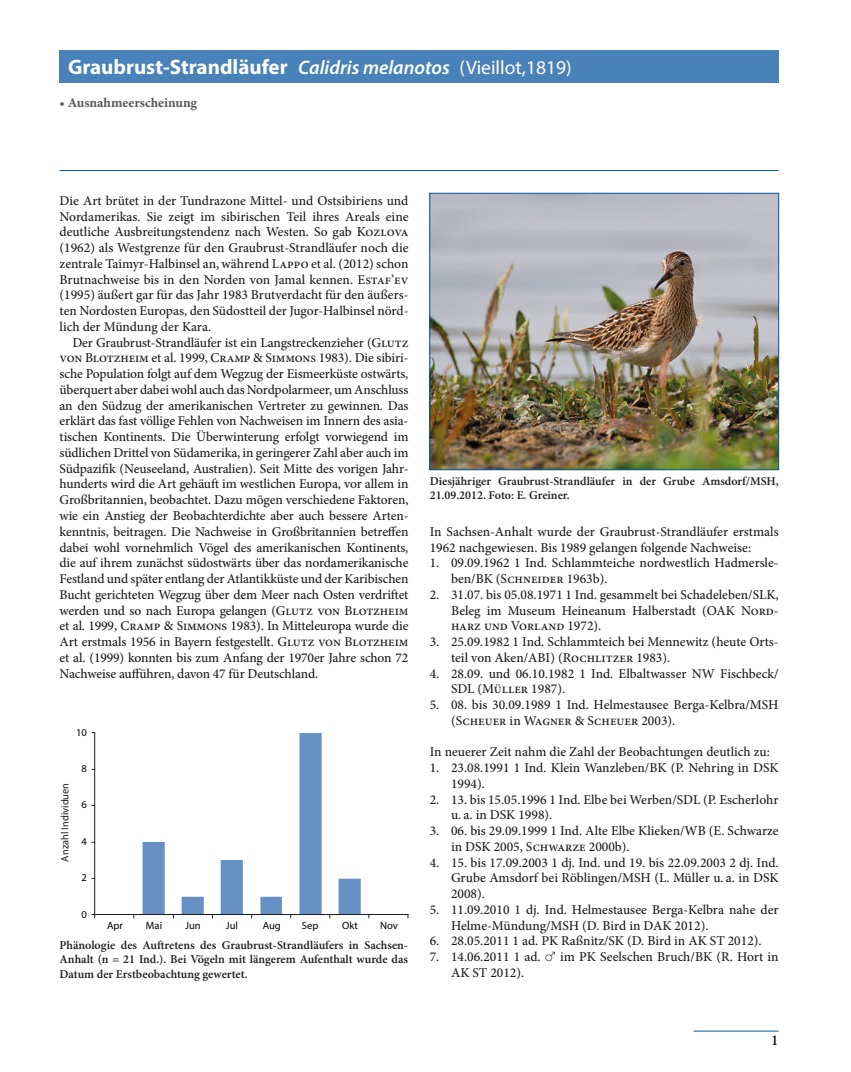
<style>
.page{position:relative;width:851px;height:1072px;background:#fff}
.page>*{position:absolute;margin:0;border:0;box-sizing:border-box;transform-origin:0 0}
.Artname__H1{font:700 21px "Myriad Pro";color:#fff}
.t1{font:600 15px "Minion Pro";color:#1d1d1b}
.Grundschrift{font:500 13.5px/15.8px "Minion Pro";color:#1d1d1b}
.Grundschrift_-_ohne{font:500 13.5px/15.8px "Minion Pro";letter-spacing:-.005em;color:#1d1d1b;text-align:justify}
.Status{font:700 13.5px "Minion Pro";color:#575756}
.Legende_Abb_Tab{font:600 12px/14.4px "Minion Pro";color:#1d1d1b}
.t2{font:10.5px "Myriad Pro";color:#000101}
.t3{font:10.5px "Myriad Pro";color:#1d1d1b}
.s1{font-weight:600;font-style:italic;font-size:19.5px}
.s2{font-weight:400;font-size:19.5px}
.s3{font-family:"VW Zeich";font-weight:400}
</style>
<div class="page">
<hr style="left:693px;top:1030px;width:85px;height:1px;background:#005a9a">
<hr style="left:60px;top:170px;width:718px;height:1px;background:#005a9a">
<div style="left:60px;top:50px;width:718px;height:33px;background:#4882b8"></div>
<img style="left:431px;top:195px;width:345px;height:273px">
<div style="left:429px;top:193px;width:349px;height:277px;border:1px solid #005a9a"></div>
<svg style="left:142px;top:733px;width:218px;height:181px"></svg>
<hr style="left:94px;top:733px;width:1px;height:181px;background:#1d1d1b">
<hr style="left:95px;top:914px;width:313px;height:1px;background:#1d1d1b">
<h1 class="Artname__H1" style="left:68px;top:53px;width:505px">Graubrust-Strandläufer <span class="s1">Calidris melanotos</span> <span class="s2">(Vieillot,1819)</span></h1>
<p class="Status" style="left:60px;top:93px;width:139px">• Ausnahmeerscheinung</p>
<p class="Grundschrift_-_ohne" style="left:60px;top:193px;width:350px">Die Art brütet in der Tundrazone Mittel- und Ostsibiriens und Nordamerikas. Sie zeigt im sibirischen Teil ihres Areals eine deutliche Ausbreitungstendenz nach Westen. So gab Kozlova (1962) als Westgrenze für den Graubrust-Strandläufer noch die zentrale Taimyr-Halbinsel an, während Lappo et al. (2012) schon Brutnachweise bis in den Norden von Jamal kennen. Estaf’ev (1995) äußert gar für das Jahr 1983 Brutverdacht für den äußers&shy;ten Nordosten Europas, den Südostteil der Jugor-Halbinsel nörd&shy;lich der Mündung der Kara.</p>
<p class="Grundschrift" style="left:60px;top:334px;width:350px;text-align:justify;text-indent:13px">Der Graubrust-Strandläufer ist ein Langstreckenzieher (Glutz von Blotzheim et al. 1999, Cramp &amp; Simmons 1983). Die sibiri&shy;sche Population folgt auf dem Wegzug der Eismeerküste ostwärts, überquert aber dabei wohl auch das Nordpolarmeer, um Anschluss an den Südzug der amerikanischen Vertreter zu gewinnen. Das erklärt das fast völlige Fehlen von Nachweisen im Innern des asia&shy;tischen Kontinents. Die Überwinterung erfolgt vorwiegend im südlichen Drittel von Südamerika, in geringerer Zahl aber auch im Südpazifik (Neuseeland, Australien). Seit Mitte des vorigen Jahr&shy;hunderts wird die Art gehäuft im westlichen Europa, vor allem in Großbritannien, beobachtet. Dazu mögen verschiedene Faktoren, wie ein Anstieg der Beobachterdichte aber auch bessere Arten&shy;kenntnis, beitragen. Die Nachweise in Großbritannien betreffen dabei wohl vornehmlich Vögel des amerikanischen Kontinents, die auf ihrem zunächst südostwärts über das nordamerikanische Festland und später entlang der Atlantikküste und der Karibischen Bucht gerichteten Wegzug über dem Meer nach Osten verdriftet werden und so nach Europa gelangen (Glutz von Blotzheim et al. 1999, Cramp &amp; Simmons 1983). In Mitteleuropa wurde die Art erstmals 1956 in Bayern festgestellt. Glutz von Blotzheim et al. (1999) konnten bis zum Anfang der 1970er Jahre schon 72<br>Nachweise aufführen, davon 47 für Deutschland.</p>
<p class="t2" style="left:76px;top:725px;width:12px">10</p>
<p class="t3" style="left:58px;top:861px;width:80px;rotate:-90deg">Anzahl Individuen</p>
<p class="t2" style="left:81px;top:762px;width:7px">8</p>
<p class="t2" style="left:81px;top:798px;width:7px">6</p>
<p class="t2" style="left:81px;top:834px;width:7px">4</p>
<p class="t2" style="left:81px;top:871px;width:7px">2</p>
<p class="t2" style="left:81px;top:907px;width:7px">0</p>
<p class="t2" style="left:107px;top:918px;width:17px">Apr</p>
<p class="t2" style="left:146px;top:918px;width:18px">Mai</p>
<p class="t2" style="left:185px;top:918px;width:17px">Jun</p>
<p class="t2" style="left:226px;top:918px;width:14px">Jul</p>
<p class="t2" style="left:262px;top:918px;width:20px">Aug</p>
<p class="t2" style="left:302px;top:918px;width:18px">Sep</p>
<p class="t2" style="left:342px;top:918px;width:17px">Okt</p>
<p class="t2" style="left:380px;top:918px;width:19px">Nov</p>
<p class="Legende_Abb_Tab" style="left:60px;top:937px;width:350px;text-align:justify">Phänologie des Auftretens des Graubrust-Strandläufers in Sachsen-Anhalt (n = 21 Ind.). Bei Vögeln mit längerem Aufenthalt wurde das Datum der Erstbeobachtung gewertet.</p>
<p class="Legende_Abb_Tab" style="left:429px;top:474px;width:350px">Diesjähriger Graubrust-Strandläufer in der Grube Amsdorf/MSH,<br>21.09.2012. Foto: E. Greiner.</p>
<p class="Grundschrift_-_ohne" style="left:429px;top:523px;width:350px">In Sachsen-Anhalt wurde der Graubrust-Strandläufer erstmals<br>1962 nachgewiesen. Bis 1989 gelangen folgende Nachweise:</p>
<p class="Grundschrift" style="left:451px;top:555px;width:329px;text-indent:-21px">1. 09.09.1962 1 Ind. Schlammteiche nordwestlich Hadmersle&shy;ben/BK (Schneider 1963b).</p>
<p class="Grundschrift" style="left:451px;top:586px;width:329px;text-align:justify;text-indent:-21px">2. 31.07. bis 05.08.1971 1 Ind. gesammelt bei Schadeleben/SLK, Beleg im Museum Heineanum Halberstadt (OAK Nord&shy;harz und Vorland 1972).</p>
<p class="Grundschrift" style="left:451px;top:634px;width:329px;text-indent:-21px">3. 25.09.1982 1 Ind. Schlammteich bei Mennewitz (heute Orts&shy;teil von Aken/ABI) (Rochlitzer 1983).</p>
<p class="Grundschrift" style="left:451px;top:665px;width:329px;text-indent:-21px">4. 28.09. und 06.10.1982 1 Ind. Elbaltwasser NW Fischbeck/<br>SDL (Müller 1987).</p>
<p class="Grundschrift" style="left:451px;top:697px;width:329px;text-indent:-21px">5. 08. bis 30.09.1989 1 Ind. Helmestausee Berga-Kelbra/MSH (Scheuer in Wagner &amp; Scheuer 2003).</p>
<p class="Grundschrift_-_ohne" style="left:429px;top:744px;width:341px">In neuerer Zeit nahm die Zahl der Beobachtungen deutlich zu:</p>
<p class="Grundschrift" style="left:451px;top:760px;width:329px;text-indent:-21px">1. 23.08.1991 1 Ind. Klein Wanzleben/BK (P. Nehring in DSK<br>1994).</p>
<p class="Grundschrift" style="left:451px;top:791px;width:329px;text-indent:-21px">2. 13. bis 15.05.1996 1 Ind. Elbe bei Werben/SDL (P. Escherlohr u. a. in DSK 1998).</p>
<p class="Grundschrift" style="left:451px;top:823px;width:329px;text-indent:-21px">3. 06. bis 29.09.1999 1 Ind. Alte Elbe Klieken/WB (E. Schwarze in DSK 2005, Schwarze 2000b).</p>
<p class="Grundschrift" style="left:451px;top:854px;width:329px;text-align:justify;text-indent:-21px">4. 15. bis 17.09.2003 1 dj. Ind. und 19. bis 22.09.2003 2 dj. Ind.<br>Grube Amsdorf bei Röblingen/MSH (L. Müller u. a. in DSK 2008).</p>
<p class="Grundschrift" style="left:451px;top:901px;width:329px;text-indent:-21px">5. 11.09.2010 1 dj. Ind. Helmestausee Berga-Kelbra nahe der<br>Helme-Mündung/MSH (D. Bird in DAK 2012).</p>
<p class="Grundschrift" style="left:429px;top:933px;width:333px">6. 28.05.2011 1 ad. PK Raßnitz/SK (D. Bird in AK ST 2012).</p>
<p class="Grundschrift" style="left:451px;top:949px;width:329px;text-indent:-21px">7. 14.06.2011 1 ad. <span class="s3">M</span> im PK Seelschen Bruch/BK (R. Hort in<br>AK ST 2012).</p>
<p class="t1" style="left:771px;top:1029px;width:9px">1</p>
</div>
